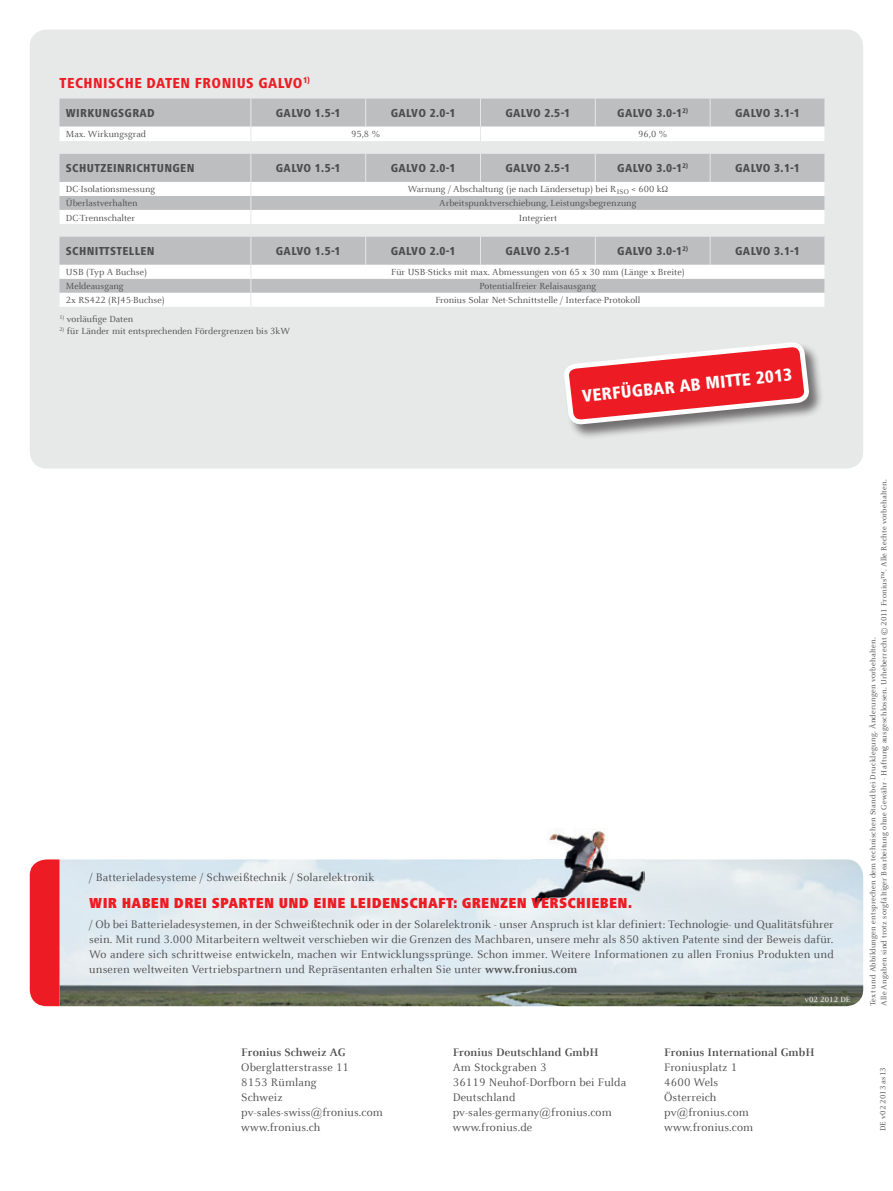
<style>
.page{position:relative;width:893px;height:1191px;background:#fff}
.page>*{position:absolute;margin:0;border:0;box-sizing:border-box;transform-origin:0 0}
.t1{font:800 condensed 18px "Frutiger Next LTW1 G";color:#fff}
.t2{font:900 condensed 15px "Frutiger Next LTW1 G";letter-spacing:.02em;color:#ed1c24}
.t3{font:800 condensed 15px "Frutiger Next LTW1 G";letter-spacing:.03em;color:#ed1c24}
.t4{font:12px/15px "Celeste Offc Pro";letter-spacing:.01em;color:#4d4d4f}
.t5{font:800 condensed 12px "Frutiger Next LTW1 G";letter-spacing:.03em;color:#4d4d4f}
.t6{font:700 12px "Celeste Offc Pro";letter-spacing:.01em;color:#4d4d4f}
.t7{font:9.75px "Celeste Offc Pro";color:#4d4d4f}
.t8{font:8.25px/11.2px "Celeste Offc Pro";letter-spacing:.02em;color:#4d4d4f}
.t9{font:8.25px "Celeste Offc Pro";letter-spacing:-.005em;color:#4d4d4f}
.t10{font:8.25px "Celeste Offc Pro";letter-spacing:.01em;color:#fff}
.s1{font-weight:700}
</style>
<div class="page">
<div style="left:30px;top:30px;width:833px;height:438px;background:#e7e8e8;border-radius:17px"></div>
<img style="left:60px;top:859px;width:803px;height:147px">
<div style="left:30px;top:859px;width:30px;height:147px;background:#ed1c24"></div>
<img style="left:531px;top:828px;width:113px;height:79px">
<div style="left:564px;top:342px;width:260px;height:97px;background:#231f20;opacity:.6"></div>
<svg style="left:566px;top:344px;width:241px;height:79px;background:#e56368"></svg>
<svg style="left:60px;top:99px;width:765px;height:42px;background:#d3d4d5"></svg>
<svg style="left:60px;top:154px;width:765px;height:70px;background:#d7d8d9"></svg>
<svg style="left:60px;top:237px;width:765px;height:70px;background:#d7d8d9"></svg>
<p class="t3" style="left:60px;top:75px;width:252px">TECHNISCHE DATEN FRONIUS GALVO<sup>1)</sup></p>
<p class="t5" style="left:66px;top:106px;width:90px">WIRKUNGSGRAD</p>
<p class="t5" style="left:276px;top:106px;width:23px">GALVO</p>
<p class="t5" style="left:315px;top:106px;width:27px">1.5-1</p>
<p class="t5" style="left:391px;top:106px;width:23px">GALVO</p>
<p class="t5" style="left:430px;top:106px;width:27px">2.0-1</p>
<p class="t5" style="left:506px;top:106px;width:23px">GALVO</p>
<p class="t5" style="left:545px;top:106px;width:27px">2.5-1</p>
<p class="t5" style="left:617px;top:106px;width:23px">GALVO</p>
<p class="t5" style="left:656px;top:106px;width:33px">3.0-1<sup>2)</sup></p>
<p class="t5" style="left:735px;top:106px;width:23px">GALVO</p>
<p class="t5" style="left:774px;top:106px;width:27px">3.1-1</p>
<p class="t7" style="left:66px;top:128px;width:82px">Max. Wirkungsgrad</p>
<p class="t7" style="left:351px;top:128px;width:30px">95,8 %</p>
<p class="t7" style="left:638px;top:128px;width:30px">96,0 %</p>
<p class="t5" style="left:66px;top:161px;width:74px">SCH UTZEIN RICHT</p>
<p class="t5" style="left:157px;top:161px;width:16px">UNGEN</p>
<p class="t5" style="left:276px;top:161px;width:23px">GALVO</p>
<p class="t5" style="left:315px;top:161px;width:27px">1.5-1</p>
<p class="t5" style="left:391px;top:161px;width:23px">GALVO</p>
<p class="t5" style="left:430px;top:161px;width:27px">2.0-1</p>
<p class="t5" style="left:506px;top:161px;width:23px">GALVO</p>
<p class="t5" style="left:545px;top:161px;width:27px">2.5-1</p>
<p class="t5" style="left:617px;top:161px;width:23px">GALVO</p>
<p class="t5" style="left:656px;top:161px;width:33px">3.0-1<sup>2)</sup></p>
<p class="t5" style="left:735px;top:161px;width:23px">GALVO</p>
<p class="t5" style="left:774px;top:161px;width:27px">3.1-1</p>
<p class="t7" style="left:66px;top:183px;width:91px">DC-Isolationsmessung</p>
<p class="t7" style="left:408px;top:183px;width:262px">Warnung / Abschaltung (je nach Ländersetup) bei R<sub>ISO</sub> &lt; 600 kΩ</p>
<p class="t7" style="left:66px;top:197px;width:73px">Überlastverhalten</p>
<p class="t7" style="left:439px;top:197px;width:199px">Arbeitspunktverschiebung, Leistungsbegrenzung</p>
<p class="t7" style="left:66px;top:211px;width:71px">DC-Trennschalter</p>
<p class="t7" style="left:519px;top:211px;width:40px">Integriert</p>
<p class="t5" style="left:66px;top:244px;width:14px">SCHNITTSTE</p>
<p class="t5" style="left:129px;top:244px;width:19px">LLEN</p>
<p class="t5" style="left:276px;top:244px;width:23px">GALVO</p>
<p class="t5" style="left:315px;top:244px;width:27px">1.5-1</p>
<p class="t5" style="left:391px;top:244px;width:23px">GALVO</p>
<p class="t5" style="left:430px;top:244px;width:27px">2.0-1</p>
<p class="t5" style="left:506px;top:244px;width:23px">GALVO</p>
<p class="t5" style="left:545px;top:244px;width:27px">2.5-1</p>
<p class="t5" style="left:617px;top:244px;width:23px">GALVO</p>
<p class="t5" style="left:656px;top:244px;width:33px">3.0-1<sup>2)</sup></p>
<p class="t5" style="left:735px;top:244px;width:23px">GALVO</p>
<p class="t5" style="left:774px;top:244px;width:27px">3.1-1</p>
<p class="t7" style="left:66px;top:266px;width:83px">USB (Typ A Buchse)</p>
<p class="t7" style="left:391px;top:266px;width:295px">Für USB-Sticks mit max. Abmessungen von 65 x 30 mm (Länge x Breite)</p>
<p class="t7" style="left:66px;top:280px;width:59px">Meldeausgang</p>
<p class="t7" style="left:479px;top:280px;width:118px">Potentialfreier Relaisausgang</p>
<p class="t7" style="left:66px;top:294px;width:100px">2x RS422 (RJ45-Buchse)</p>
<p class="t7" style="left:435px;top:294px;width:207px">Fronius Solar Net-Schnittstelle / Interface-Protokoll</p>
<p class="t7" style="left:60px;top:313px;width:75px"><sup>1)</sup> vorläufige Daten</p>
<p class="t7" style="left:60px;top:325px;width:232px"><sup>2)</sup> für Länder mit entsprechenden Fördergrenzen bis 3kW</p>
<h1 class="t1" style="left:581px;top:386px;width:149px;rotate:-6deg">VE RFÜGBAR AB MITTE</h1>
<h1 class="t1" style="left:755px;top:368px;width:38px;rotate:-6deg">2013</h1>
<p class="t4" style="left:89px;top:869px;width:287px">/ Batterieladesysteme / Schweißtechnik / Solarelektronik</p>
<p class="t2" style="left:89px;top:894px;width:544px">WIR HABEN DREI SPARTEN UND EINE LEIDENSCHAFT: GRENZEN VERSCHIEBEN.</p>
<p class="t4" style="left:89px;top:916px;width:746px;text-align:justify">/ Ob bei Batterieladesystemen, in der Schweißtechnik oder in der Solarelektronik - unser Anspruch ist klar definiert: Technologie- und Qualitätsführer sein. Mit rund 3.000 Mitarbeitern weltweit verschieben wir die Grenzen des Machbaren, unsere mehr als 850 aktiven Patente sind der Beweis dafür.<br>Wo andere sich schrittweise entwickeln, machen wir Entwicklungssprünge. Schon immer. Weitere Informationen zu allen Fronius Produkten und unseren weltweiten Vertriebspartnern und Repräsentanten erhalten Sie unter <span class="s1">www.fronius.com</span></p>
<p class="t6" style="left:241px;top:1044px;width:106px">Fronius Schweiz AG</p>
<p class="t4" style="left:241px;top:1059px;width:143px">Oberglatterstrasse 11<br>8153 Rümlang<br>Schweiz pv-sales-swiss@fronius.com www.fronius.ch</p>
<p class="t6" style="left:453px;top:1044px;width:147px">Fronius Deutschland GmbH</p>
<p class="t4" style="left:453px;top:1059px;width:175px">Am Stockgraben 3<br>36119 Neuhof-Dorfborn bei Fulda<br>Deutschland pv-sales-germany@fronius.com www.fronius.de</p>
<p class="t10" style="left:805px;top:994px;width:47px">v02 2012 DE</p>
<p class="t6" style="left:664px;top:1044px;width:152px">Fronius International GmbH</p>
<p class="t4" style="left:664px;top:1059px;width:90px">Froniusplatz 1<br>4600 Wels<br>Österreich pv@fronius.com www.fronius.com</p>
<p class="t8" style="left:867px;top:1006px;width:528px;rotate:-90deg">Text und Abbildungen entsprechen dem technischen Stand bei Drucklegung. Änderungen vorbehalten.<br>Alle Angaben sind trotz sorgfältiger Bearbeitung ohne Gewähr - Haftung ausgeschlossen. Urheberrecht © 2011 Fronius™. Alle Rechte vorbehalten.</p>
<p class="t9" style="left:878px;top:1131px;width:65px;rotate:-90deg">DE v02 2013 as13</p>
</div>
